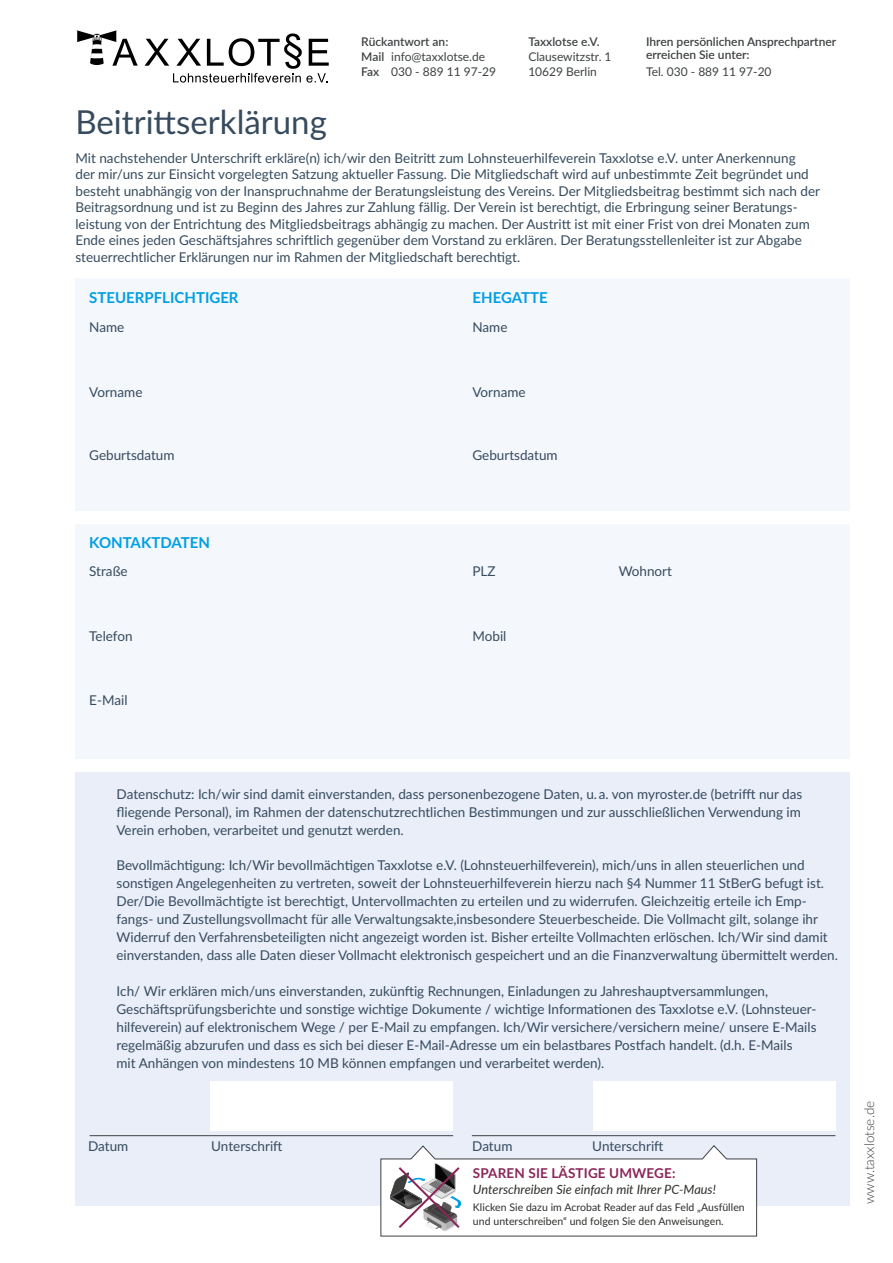
<style>
.page{position:relative;width:893px;height:1263px;background:#fff}
.page>*{position:absolute;margin:0;border:0;box-sizing:border-box;transform-origin:0 0}
.Head{font:33px "Lato";color:#364b5e}
.t1{font:700 15px "Lato";color:#009fe3}
.Copy{font:13.5px/18px "Lato";color:#364b5e}
.Copy_Kästen{font:13.5px "Lato";color:#364b5e}
.Copy_Raster{font:13.5px "Lato";color:#364b5e}
.Copy_Raster-2{font:700 13.5px "Lato";letter-spacing:.01em;color:#8a2659}
.Kopfzeile{font:300 13.5px "Lato";color:#3e4243}
.Copy_Raster-3{font:italic 12.75px "Lato";color:#2e2e2b}
.Kopfzeile-2{font:12px/15px "Lato";color:#3e4243}
.Kopfzeile-3{font:600 12px/13.5px "Lato";color:#3e4243}
.Copy_Raster-4{font:10.5px/13.5px "Lato";letter-spacing:.005em;color:#2e2e2b}
.s1{font-weight:600}
</style>
<div class="page">
<div style="left:75px;top:279px;width:775px;height:881px;background:#f4f7fc"></div>
<div style="left:75px;top:772px;width:775px;height:434px;background:#e9eef9"></div>
<svg style="left:145px;top:33px;width:184px;height:50px"></svg>
<svg style="left:76px;top:30px;width:62px;height:36px"></svg>
<hr style="left:90px;top:1135px;width:363px;height:1px;background:#3e4243">
<hr style="left:472px;top:1135px;width:363px;height:1px;background:#3e4243">
<div style="left:18px;top:511px;width:857px;height:13px;background:#fff"></div>
<div style="left:18px;top:759px;width:857px;height:13px;background:#fff"></div>
<div style="left:210px;top:1081px;width:243px;height:50px;background:#fff"></div>
<div style="left:593px;top:1081px;width:242px;height:50px;background:#fff"></div>
<svg style="left:380px;top:1145px;width:377px;height:92px"></svg>
<p class="Head" style="left:75px;top:98px;width:253px">Beitrittserklärung</p>
<p class="Kopfzeile-2" style="left:361px;top:33px;width:136px"><span class="s1">Rückantwort an:<br>Mail</span> info@taxxlotse.de<br><span class="s1">Fax</span> 030 - 889 11 97-29</p>
<p class="Kopfzeile-2" style="left:528px;top:33px;width:85px"><span class="s1">Taxxlotse e.V.<br></span>Clausewitzstr. 1<br>10629 Berlin</p>
<p class="Kopfzeile-3" style="left:646px;top:34px;width:192px">Ihren persönlichen Ansprechpartner erreichen Sie unter:</p>
<p class="Kopfzeile-2" style="left:646px;top:63px;width:127px">Tel. 030 - 889 11 97-20</p>
<p class="Copy" style="left:75px;top:149px;width:746px;line-height:16.5px">Mit nachstehender Unterschrift erkläre(n) ich/wir den Beitritt zum Lohnsteuerhilfeverein Taxxlotse e.V. unter Anerkennung<br>der mir/uns zur Einsicht vorgelegten Satzung aktueller Fassung. Die Mitgliedschaft wird auf unbestimmte Zeit begründet und besteht unabhängig von der Inanspruchnahme der Beratungsleistung des Vereins. Der Mitgliedsbeitrag bestimmt sich nach der Beitragsordnung und ist zu Beginn des Jahres zur Zahlung fällig. Der Verein ist berechtigt, die Erbringung seiner Beratungs&shy;leistung von der Entrichtung des Mitgliedsbeitrags abhängig zu machen. Der Austritt ist mit einer Frist von drei Monaten zum Ende eines jeden Geschäftsjahres schriftlich gegenüber dem Vorstand zu erklären. Der Beratungsstellenleiter ist zur Abgabe steuerrechtlicher Erklärungen nur im Rahmen der Mitgliedschaft berechtigt.</p>
<p class="t1" style="left:89px;top:287px;width:151px">STEUERPFLICHTIGER</p>
<p class="t1" style="left:472px;top:287px;width:77px">EHEGATTE</p>
<p class="Copy_Kästen" style="left:89px;top:317px;width:37px">Name</p>
<p class="Copy_Kästen" style="left:472px;top:317px;width:37px">Name</p>
<p class="Copy_Kästen" style="left:89px;top:382px;width:55px">Vorname</p>
<p class="Copy_Kästen" style="left:472px;top:382px;width:55px">Vorname</p>
<p class="Copy_Kästen" style="left:89px;top:446px;width:87px">Geburtsdatum</p>
<p class="Copy_Kästen" style="left:472px;top:446px;width:87px">Geburtsdatum</p>
<p class="t1" style="left:89px;top:531px;width:122px">KONTAKTDATEN</p>
<p class="Copy_Kästen" style="left:89px;top:562px;width:40px">Straße</p>
<p class="Copy_Kästen" style="left:89px;top:626px;width:45px">Telefon</p>
<p class="Copy_Kästen" style="left:89px;top:690px;width:40px">E-Mail</p>
<p class="Copy_Kästen" style="left:472px;top:562px;width:25px">PLZ</p>
<p class="Copy_Kästen" style="left:619px;top:562px;width:55px">Wohnort</p>
<p class="Copy_Kästen" style="left:472px;top:626px;width:35px">Mobil</p>
<p class="Copy" style="left:117px;top:784px;width:687px;text-align:justify">Datenschutz: Ich/wir sind damit einverstanden, dass personenbezogene Daten, u. a. von myroster.de (betrifft nur das fliegende Personal), im Rahmen der datenschutzrechtlichen Bestimmungen und zur ausschließlichen Verwendung im Verein erhoben, verarbeitet und genutzt werden.</p>
<p class="Copy" style="left:117px;top:856px;width:723px">Bevollmächtigung: Ich/Wir bevollmächtigen Taxxlotse e.V. (Lohnsteuerhilfeverein), mich/uns in allen steuerlichen und sonstigen Angelegenheiten zu vertreten, soweit der Lohnsteuerhilfeverein hierzu nach §4 Nummer 11 StBerG befugt ist.<br>Der/Die Bevollmächtigte ist berechtigt, Untervollmachten zu erteilen und zu widerrufen. Gleichzeitig erteile ich Emp&shy;fangs- und Zustellungsvollmacht für alle Verwaltungsakte,insbesondere Steuerbescheide. Die Vollmacht gilt, solange ihr Widerruf den Verfahrensbeteiligten nicht angezeigt worden ist. Bisher erteilte Vollmachten erlöschen. Ich/Wir sind damit einverstanden, dass alle Daten dieser Vollmacht elektronisch gespeichert und an die Finanzverwaltung übermittelt werden.</p>
<p class="Copy" style="left:117px;top:982px;width:702px">Ich/ Wir erklären mich/uns einverstanden, zukünftig Rechnungen, Einladungen zu Jahreshauptversammlungen, Geschäftsprüfungsberichte und sonstige wichtige Dokumente / wichtige Informationen des Taxxlotse e.V. (Lohnsteuer&shy;hilfeverein) auf elektronischem Wege / per E-Mail zu empfangen. Ich/Wir versichere/versichern meine/ unsere E-Mails regelmäßig abzurufen und dass es sich bei dieser E-Mail-Adresse um ein belastbares Postfach handelt. (d.h. E-Mails<br>mit Anhängen von mindestens 10 MB können empfangen und verarbeitet werden).</p>
<p class="Copy_Raster" style="left:88px;top:1136px;width:42px">Datum</p>
<p class="Copy_Raster" style="left:211px;top:1136px;width:73px">Unterschrift</p>
<p class="Copy_Raster" style="left:472px;top:1136px;width:42px">Datum</p>
<p class="Copy_Raster" style="left:592px;top:1136px;width:73px">Unterschrift</p>
<p class="Copy_Raster-2" style="left:473px;top:1163px;width:204px">SPAREN SIE LÄSTIGE UMWEGE:</p>
<p class="Copy_Raster-3" style="left:473px;top:1180px;width:244px">Unterschreiben Sie einfach mit Ihrer PC-Maus!</p>
<p class="Copy_Raster-4" style="left:473px;top:1200px;width:273px">Klicken Sie dazu im Acrobat Reader auf das Feld „Ausfüllen und unterschreiben“ und folgen Sie den Anweisungen.</p>
<p class="Kopfzeile" style="left:860px;top:1204px;width:105px;rotate:-90deg">www.taxxlotse.de</p>
</div>
